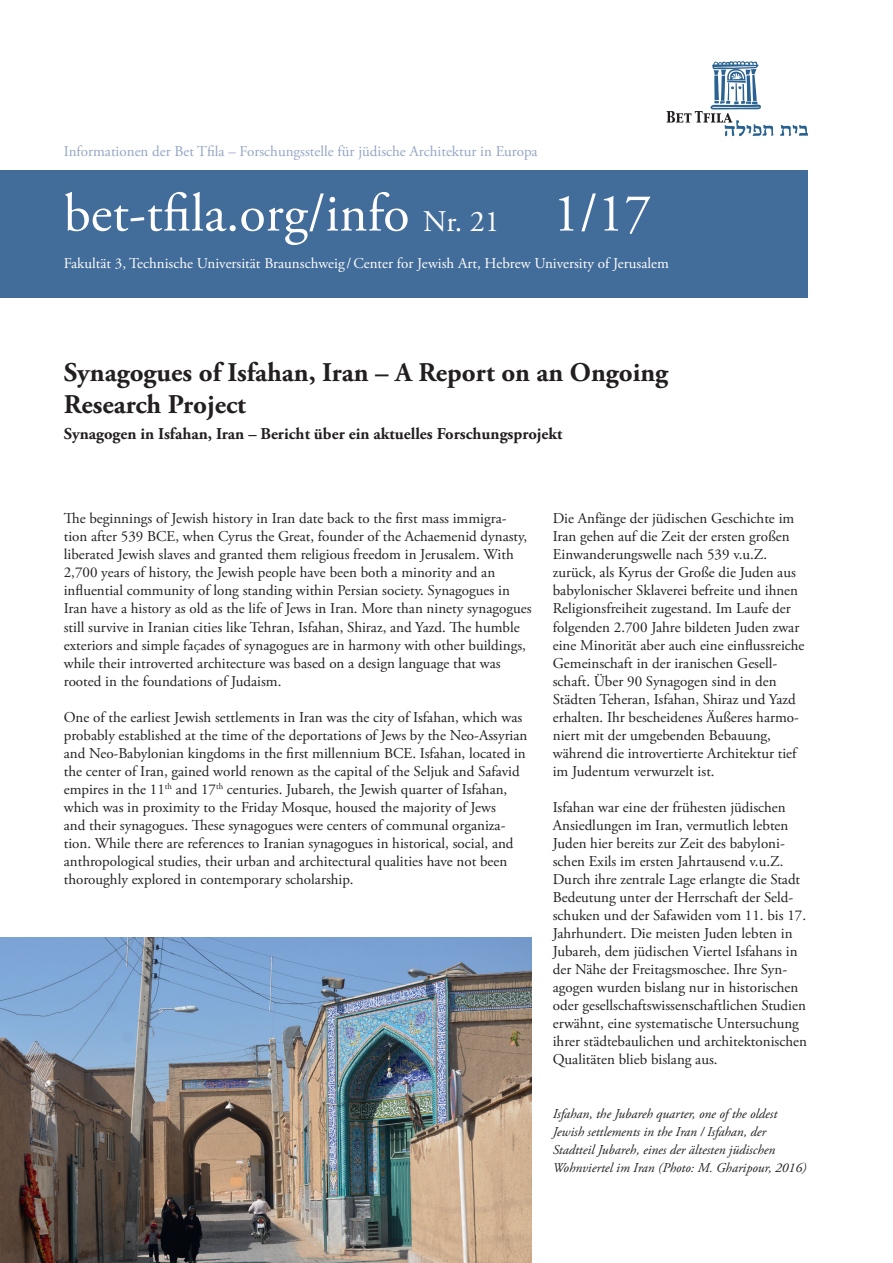
<style>
.page{position:relative;width:893px;height:1263px;background:#fff}
.page>*{position:absolute;margin:0;border:0;box-sizing:border-box;transform-origin:0 0}
.t1{font:54px "Adobe Garamond Pro";color:#fff}
.t2{font:700 27px/32.4px "Adobe Garamond Pro";color:#231f20}
.t3{font:700 16.5px "Adobe Garamond Pro";color:#231f20}
.t4{font:15px/18px "Adobe Garamond Pro";color:#231f20}
.t5{font:15px "Adobe Garamond Pro";color:#fff}
.t6{font:15px "Adobe Garamond Pro";color:#94a6c4}
.t7{font:italic 13.5px/18px "Adobe Garamond Pro";color:#231f20}
.s1{font-size:30px}
.s2{font-size:13.5px}
</style>
<div class="page">
<div style="left:0;top:170px;width:808px;height:128px;background:#426c99"></div>
<svg style="left:780px;top:125px;width:28px;height:11px"></svg>
<svg style="left:667px;top:61px;width:106px;height:75px"></svg>
<img style="left:0;top:938px;width:531px;height:325px">
<p class="t6" style="left:64px;top:142px;width:475px">Informationen der Bet Tfila – Forschungsstelle für jüdische Architektur in Europa</p>
<h1 class="t1" style="left:64px;top:181px;width:437px">bet-tfila.org/info <span class="s1">Nr. 21</span></h1>
<p class="t5" style="left:64px;top:254px;width:607px">Fakultät 3, Technische Universität Braunschweig /Center for Jewish Art, Hebrew University of Jerusalem</p>
<h1 class="t1" style="left:553px;top:181px;width:100px">1/17</h1>
<h2 class="t2" style="left:64px;top:357px;width:606px">Synagogues of Isfahan, Iran – A Report on an Ongoing<br>Research Project</h2>
<p class="t3" style="left:64px;top:424px;width:500px">Synagogen in Isfahan, Iran – Bericht über ein aktuelles Forschungsprojekt</p>
<p class="t4" style="left:64px;top:510px;width:469px">The beginnings of Jewish history in Iran date back to the first mass immigra&shy;tion after 539 BCE, when Cyrus the Great, founder of the Achaemenid dynasty, liberated Jewish slaves and granted them religious freedom in Jerusalem. With 2,700 years of history, the Jewish people have been both a minority and an influential community of long standing within Persian society. Synagogues in Iran have a history as old as the life of Jews in Iran. More than ninety synagogues still survive in Iranian cities like Tehran, Isfahan, Shiraz, and Yazd. The humble exteriors and simple fa<span class="s2">Ç</span>ades of synagogues are in harmony with other buildings, while their introverted architecture was based on a design language that was rooted in the foundations of Judaism.</p>
<p class="t4" style="left:64px;top:708px;width:465px">One of the earliest Jewish settlements in Iran was the city of Isfahan, which was probably established at the time of the deportations of Jews by the Neo-Assyrian and Neo-Babylonian kingdoms in the first millennium BCE. Isfahan, located in the center of Iran, gained world renown as the capital of the Seljuk and Safavid empires in the 11<sup>th</sup> and 17<sup>th</sup> centuries. Jubareh, the Jewish quarter of Isfahan, which was in proximity to the Friday Mosque, housed the majority of Jews<br>and their synagogues. These synagogues were centers of communal organiza&shy;tion. While there are references to Iranian synagogues in historical, social, and anthropological studies, their urban and architectural qualities have not been thoroughly explored in contemporary scholarship.</p>
<p class="t4" style="left:553px;top:510px;width:253px">Die Anfänge der jüdischen Geschichte im Iran gehen auf die Zeit der ersten großen Einwanderungswelle nach 539 v.u.Z. zurück, als Kyrus der Große die Juden aus babylonischer Sklaverei befreite und ihnen Religionsfreiheit zugestand. Im Laufe der folgenden 2.700 Jahre bildeten Juden zwar eine Minorität aber auch eine einflussreiche Gemeinschaft in der iranischen Gesell&shy;schaft. Über 90 Synagogen sind in den Städten Teheran, Isfahan, Shiraz und Yazd erhalten. Ihr bescheidenes Äußeres harmo&shy;niert mit der umgebenden Bebauung, während die introvertierte Architektur tief im Judentum verwurzelt ist.</p>
<p class="t4" style="left:553px;top:798px;width:256px">Isfahan war eine der frühesten jüdischen Ansiedlungen im Iran, vermutlich lebten Juden hier bereits zur Zeit des babyloni&shy;schen Exils im ersten Jahrtausend v.u.Z.<br>Durch ihre zentrale Lage erlangte die Stadt Bedeutung unter der Herrschaft der Seld&shy;schuken und der Safawiden vom 11. bis 17.<br>Jahrhundert. Die meisten Juden lebten in Jubareh, dem jüdischen Viertel Isfahans in der Nähe der Freitagsmoschee. Ihre Syn&shy;agogen wurden bislang nur in historischen oder gesellschaftswissenschaftlichen Studien erwähnt, eine systematische Untersuchung ihrer städtebaulichen und architektonischen Qualitäten blieb bislang aus.</p>
<p class="t7" style="left:553px;top:1105px;width:255px">Isfahan, the Jubareh quarter, one of the oldest Jewish settlements in the Iran / Isfahan, der Stadtteil Jubareh, eines der ältesten jüdischen Wohnviertel im Iran (Photo: M. Gharipour, 2016)</p>
</div>
